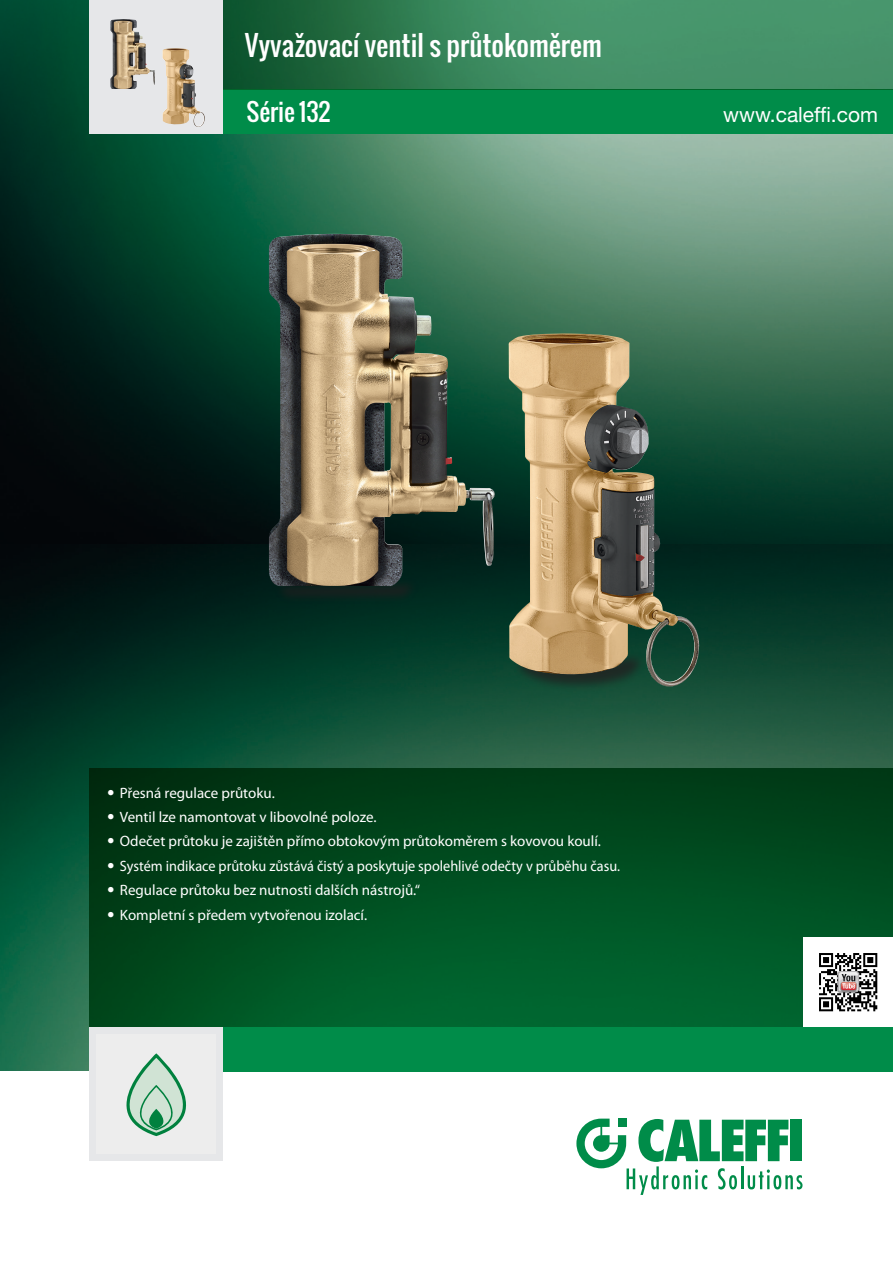
<style>
.page{position:relative;width:893px;height:1263px;background:#fff}
.page>*{position:absolute;margin:0;border:0;box-sizing:border-box;transform-origin:0 0}
.Subhead{font:27px "Oswald";color:#fff}
.Subhead-2{font:24px "Oswald";color:#fff}
.t1{font:21px "Helvetica Neue LT Std";color:#fff}
.Body_bullett{font:15px "Myriad Pro";color:#fff}
.Body_bullett-2{font:15px "Myriad Pro";color:#fff;scale:.95 1}
.s1{font-family:"Helvetica";font-weight:300}
</style>
<div class="page">
<img style="left:0;top:0;width:893px;height:545px">
<img style="left:0;top:545px;width:893px;height:526px">
<svg style="left:576px;top:1118px;width:226px;height:77px"></svg>
<svg style="left:89px;top:768px;width:804px;height:259px;background:#004c1f"></svg>
<div style="left:89px;top:89px;width:804px;height:45px;background:#008c49"></div>
<svg style="left:223px;top:0;width:670px;height:89px;background:#38845a"></svg>
<div style="left:89px;top:1027px;width:804px;height:44px;background:#008c49"></div>
<div style="left:89px;top:0;width:134px;height:134px;background:#e6e7e9"></div>
<div style="left:89px;top:1027px;width:134px;height:134px;background:#e6e7e9"></div>
<div style="left:96px;top:1034px;width:120px;height:120px;background:#ededed"></div>
<svg style="left:126px;top:1053px;width:60px;height:83px"></svg>
<div style="left:273px;top:577px;width:146px;height:27px;background:#0b231e"></div>
<div style="left:513px;top:651px;width:133px;height:41px;background:#154f37"></div>
<img style="left:509px;top:333px;width:191px;height:354px">
<img style="left:269px;top:234px;width:227px;height:352px">
<img style="left:110px;top:19px;width:45px;height:70px">
<img style="left:162px;top:48px;width:43px;height:79px">
<div style="left:804px;top:938px;width:89px;height:89px;background:#fff"></div>
<img style="left:819px;top:953px;width:59px;height:59px">
<img style="left:837px;top:971px;width:23px;height:23px">
<div style="left:838px;top:971px;width:21px;height:21px;border:1px solid #b3b2b4;border-radius:3px"></div>
<svg style="left:838px;top:971px;width:20px;height:21px"></svg>
<p class="Subhead" style="left:245px;top:25px;width:359px">Vyvažovací ventil s průtokoměrem</p>
<p class="Subhead-2" style="left:247px;top:93px;width:85px">Série 132</p>
<p class="t1" style="left:723px;top:102px;width:156px">www.caleffi.com</p>
<p class="Body_bullett" style="left:107px;top:783px;width:169px"><span class="s1">•</span> Přesná regulace průtoku.</p>
<p class="Body_bullett" style="left:107px;top:808px;width:271px"><span class="s1">•</span> Ventil lze namontovat v libovolné poloze.</p>
<p class="Body_bullett" style="left:107px;top:832px;width:495px"><span class="s1">•</span> Odečet průtoku je zajištěn přímo obtokovým průtokoměrem s kovovou koulí.</p>
<p class="Body_bullett-2" style="left:107px;top:856px;width:541px"><span class="s1">•</span> Systém indikace průtoku zůstává čistý a poskytuje spolehlivé odečty v průběhu času.</p>
<p class="Body_bullett" style="left:107px;top:881px;width:314px"><span class="s1">•</span> Regulace průtoku bez nutnosti dalších nástrojů.“</p>
<p class="Body_bullett" style="left:107px;top:905px;width:262px"><span class="s1">•</span> Kompletní s předem vytvořenou izolací.</p>
</div>
